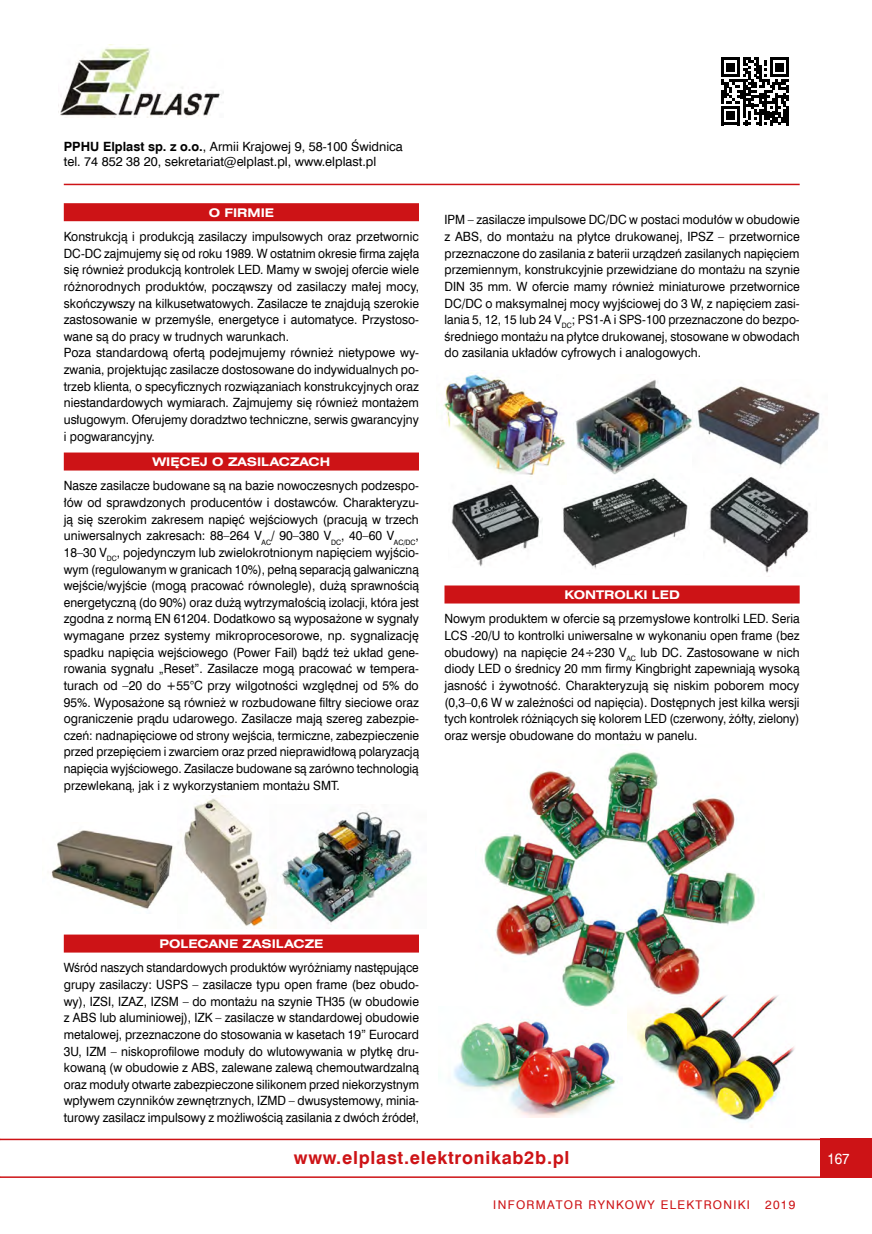
<style>
.page{position:relative;width:872px;height:1234px;background:#fff}
.page>*{position:absolute;margin:0;border:0;box-sizing:border-box;transform-origin:0 0}
.PrezWwwAdres{font:700 18px "Swis 721 EU";letter-spacing:.04em;color:#cd1316}
.t1{font:15px "Swis 721 EU";color:#fff;scale:.9 1}
.prezPodstawowy{font:12.75px/16.6px "Swis 721 EU";color:#000;text-align:justify;scale:.95 1}
.prezPodstawowy-2{font:12.75px/16.6px "Swis 721 EU";color:#000;text-align:justify;scale:.93 1}
.prezPodstawowy-3{font:12.75px/16.6px "Swis 721 EU";color:#000;text-align:justify}
.prezStopka{font:12.75px "Swis 721 EU";color:#000}
.prezŚródtytuł{font:700 12px "Swis 721 Ex EU";color:#fff}
.t2{font:12px "Swis 721 EU";letter-spacing:.11em;color:#cd1316}
.s1{font-weight:700}
</style>
<div class="page">
<div style="left:821px;top:1138px;width:51px;height:39px;background:#cd1316"></div>
<hr style="left:64px;top:184px;width:735px;height:1px;background:#cd1316">
<hr style="left:0;top:1138px;width:821px;height:1px;background:#cd1316">
<hr style="left:0;top:1176px;width:821px;height:1px;background:#cd1316">
<div style="left:64px;top:203px;width:355px;height:18px;background:#cd1316"></div>
<div style="left:64px;top:452px;width:355px;height:18px;background:#cd1316"></div>
<div style="left:64px;top:934px;width:355px;height:18px;background:#cd1316"></div>
<div style="left:444px;top:585px;width:355px;height:18px;background:#cd1316"></div>
<svg style="left:721px;top:58px;width:68px;height:67px"></svg>
<img style="left:58px;top:45px;width:164px;height:73px">
<img style="left:51px;top:830px;width:122px;height:79px">
<img style="left:443px;top:370px;width:113px;height:107px">
<img style="left:183px;top:798px;width:85px;height:128px">
<img style="left:715px;top:386px;width:105px;height:82px">
<img style="left:484px;top:752px;width:272px;height:254px">
<img style="left:453px;top:1006px;width:165px;height:111px">
<img style="left:562px;top:479px;width:126px;height:90px">
<img style="left:627px;top:993px;width:168px;height:129px">
<img style="left:451px;top:484px;width:91px;height:83px">
<img style="left:709px;top:477px;width:101px;height:96px">
<img style="left:280px;top:812px;width:132px;height:112px">
<img style="left:556px;top:380px;width:159px;height:99px">
<p class="prezStopka" style="left:64px;top:139px;width:340px"><span class="s1">PPHU Elplast sp. z o.o.</span>, Armii Krajowej 9, 58-100 Świdnica</p>
<p class="prezStopka" style="left:64px;top:154px;width:314px">tel. 74 852 38 20, sekretariat@elplast.pl, www.elplast.pl</p>
<p class="prezŚródtytuł" style="left:209px;top:205px;width:67px">O FIRMIE</p>
<p class="prezPodstawowy" style="left:64px;top:228px;width:375px">Konstrukcją i produkcją zasilaczy impulsowych oraz przetwornic DC-DC zajmujemy się od roku 1989. W ostatnim okresie firma zajęła się również produkcją kontrolek LED. Mamy w swojej ofercie wiele różnorodnych produktów, począwszy od zasilaczy małej mocy, skończywszy na kilkusetwatowych. Zasilacze te znajdują szerokie zastosowanie w przemyśle, energetyce i automatyce. Przystoso&shy;wane są do pracy w trudnych warunkach.</p>
<p class="prezPodstawowy-3" style="left:64px;top:345px;width:357px">Poza standardową ofertą podejmujemy również nietypowe wy&shy;zwania, projektując zasilacze dostosowane do indywidualnych po&shy;trzeb klienta, o specyficznych rozwiązaniach konstrukcyjnych oraz niestandardowych wymiarach. Zajmujemy się również montażem usługowym. Oferujemy doradztwo techniczne, serwis gwarancyjny i pogwarancyjny.</p>
<p class="prezŚródtytuł" style="left:152px;top:454px;width:179px">WIĘCEJ O ZASILACZACH</p>
<p class="prezPodstawowy" style="left:64px;top:478px;width:375px">Nasze zasilacze budowane są na bazie nowoczesnych podzespo&shy;łów od sprawdzonych producentów i dostawców. Charakteryzu&shy;ją się szerokim zakresem napięć wejściowych (pracują w trzech uniwersalnych zakresach: 88–264 V<sub>AC</sub>/ 90–380 V<sub>DC</sub>, 40–60 V<sub>AC/DC</sub>, 18–30 V<sub>DC</sub>, pojedynczym lub zwielokrotnionym napięciem wyjścio&shy;wym (regulowanym w granicach 10%), pełną separacją galwaniczną wejście/wyjście (mogą pracować równolegle), dużą sprawnością energetyczną (do 90%) oraz dużą wytrzymałością izolacji, która jest zgodna z normą EN 61204. Dodatkowo są wyposażone w sygnały wymagane przez systemy mikroprocesorowe, np. sygnalizację spadku napięcia wejściowego (Power Fail) bądź też układ gene&shy;rowania sygnału „Reset”. Zasilacze mogą pracować w tempera&shy;turach od –20 do +55°C przy wilgotności względnej od 5% do 95%. Wyposażone są również w rozbudowane filtry sieciowe oraz ograniczenie prądu udarowego. Zasilacze mają szereg zabezpie&shy;czeń: nadnapięciowe od strony wejścia, termiczne, zabezpieczenie przed przepięciem i zwarciem oraz przed nieprawidłową polaryzacją napięcia wyjściowego. Zasilacze budowane są zarówno technologią przewlekaną, jak i z wykorzystaniem montażu SMT.</p>
<p class="prezPodstawowy" style="left:444px;top:212px;width:375px">IPM – zasilacze impulsowe DC/DC w postaci modułów w obudowie z ABS, do montażu na płytce drukowanej, IPSZ – przetwornice przeznaczone do zasilania z baterii urządzeń zasilanych napięciem przemiennym, konstrukcyjnie przewidziane do montażu na szynie DIN 35 mm. W ofercie mamy również miniaturowe przetwornice DC/DC o maksymalnej mocy wyjściowej do 3 W, z napięciem zasi&shy;lania 5, 12, 15 lub 24 V<sub>DC</sub>; PS1-A i SPS-100 przeznaczone do bezpo&shy;średniego montażu na płytce drukowanej, stosowane w obwodach do zasilania układów cyfrowych i analogowych.</p>
<p class="prezŚródtytuł" style="left:564px;top:587px;width:117px">KONTROLKI LED</p>
<p class="prezPodstawowy" style="left:444px;top:610px;width:375px">Nowym produktem w ofercie są przemysłowe kontrolki LED. Seria LCS -20/U to kontrolki uniwersalne w wykonaniu open frame (bez obudowy) na napięcie 24÷230 V<sub>AC</sub> lub DC. Zastosowane w nich diody LED o średnicy 20 mm firmy Kingbright zapewniają wysoką jasność i żywotność. Charakteryzują się niskim poborem mocy (0,3–0,6 W w zależności od napięcia). Dostępnych jest kilka wersji tych kontrolek różniących się kolorem LED (czerwony, żółty, zielony) oraz wersje obudowane do montażu w panelu.</p>
<p class="prezŚródtytuł" style="left:159px;top:936px;width:165px">POLECANE ZASILACZE</p>
<p class="prezPodstawowy-2" style="left:64px;top:959px;width:384px">Wśród naszych standardowych produktów wyróżniamy następujące grupy zasilaczy: USPS – zasilacze typu open frame (bez obudo&shy;wy), IZSI, IZAZ, IZSM – do montażu na szynie TH35 (w obudowie z ABS lub aluminiowej), IZK – zasilacze w standardowej obudowie metalowej, przeznaczone do stosowania w kasetach 19” Eurocard 3U, IZM – niskoprofilowe moduły do wlutowywania w płytkę dru&shy;kowaną (w obudowie z ABS, zalewane zalewą chemoutwardzalną oraz moduły otwarte zabezpieczone silikonem przed niekorzystnym wpływem czynników zewnętrznych, IZMD – dwusystemowy, minia&shy;turowy zasilacz impulsowy z możliwością zasilania z dwóch źródeł,</p>
<p class="PrezWwwAdres" style="left:294px;top:1146px;width:277px">www.elplast.elektronikab2b.pl</p>
<p class="t1" style="left:827px;top:1148px;width:26px">167</p>
<p class="t2" style="left:493px;top:1196px;width:258px">INFORMATOR RYNKOWY ELEKTRONIKI</p>
<p class="t2" style="left:765px;top:1196px;width:32px">2019</p>
</div>
